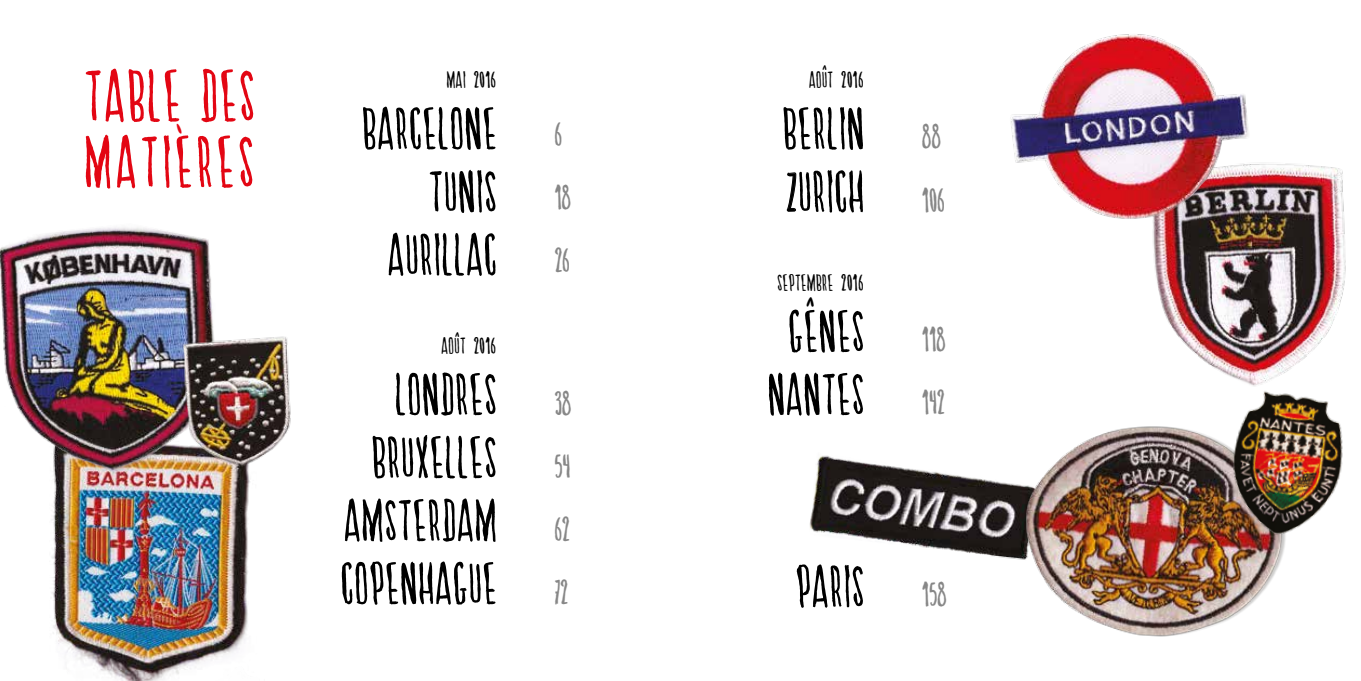
<style>
.page{position:relative;width:1361px;height:681px;background:#fff}
.page>*{position:absolute;margin:0;border:0;box-sizing:border-box;transform-origin:0 0}
.t1{font:98.55px "COMBOSCRIPT";letter-spacing:.05em;color:#e30613}
.t2{font:98.55px "COMBOSCRIPT";letter-spacing:.07em;color:#e30613}
.t3{font:79.5px/63px "COMBOSCRIPT";letter-spacing:.04em;color:#000;text-align:right}
.t4{font:46.5px/63px "COMBOSCRIPT";letter-spacing:.025em;color:#878787}
.t5{font:700 43.5px "Amatic";color:#000}
.t6{font:31.5px "COMBOSCRIPT";letter-spacing:.04em;color:#000}
.t7{font:700 22.5px "Amatic";color:#000}
.s1{font-family:"Amatic";font-weight:700;font-size:49.5px}
</style>
<div class="page">
<svg style="left:787px;top:172px;width:9px;height:39px"></svg>
<img style="left:809px;top:455px;width:207px;height:104px">
<img style="left:51px;top:476px;width:199px;height:204px">
<img style="left:0;top:227px;width:237px;height:257px">
<img style="left:164px;top:323px;width:127px;height:153px">
<img style="left:1016px;top:426px;width:269px;height:211px">
<img style="left:1152px;top:163px;width:194px;height:220px">
<img style="left:1221px;top:383px;width:122px;height:160px">
<img style="left:1011px;top:34px;width:252px;height:197px">
<p class="t1" style="left:86px;top:46px;width:169px">TABLE DES</p>
<p class="t2" style="left:86px;top:112px;width:168px">MATIERES</p>
<p class="t6" style="left:447px;top:64px;width:50px">MAI 2016</p>
<p class="t3" style="left:363px;top:97px;width:134px">BARCELONE<br>TUNIS<br>AURILLAC</p>
<p class="t7" style="left:455px;top:322px;width:7px">ˆ</p>
<p class="t6" style="left:442px;top:329px;width:55px">AOUT 2016</p>
<p class="t3" style="left:342px;top:362px;width:155px">LONDRES<br>BRUXELLES<br>AMSTERDAM<br>COPENHAGUE</p>
<p class="t4" style="left:555px;top:102px;width:17px">6<br>18<br>26</p>
<p class="t4" style="left:555px;top:371px;width:17px;text-align:justify">38<br>54<br>62<br>72</p>
<p class="t7" style="left:821px;top:56px;width:7px">ˆ</p>
<p class="t6" style="left:809px;top:64px;width:55px">AOUT 2016</p>
<p class="t3" style="left:783px;top:97px;width:81px;text-align:left">BERLIN<br><span class="s1">Z</span>URICH</p>
<p class="t6" style="left:778px;top:266px;width:86px">SEPTEMBRE 2016</p>
<p class="t3" style="left:769px;top:299px;width:95px;text-align:left">GENES<br>NANTES</p>
<p class="t5" style="left:805px;top:278px;width:12px">ˆ</p>
<p class="t4" style="left:922px;top:104px;width:23px;line-height:64.2px">88<br>106</p>
<p class="t4" style="left:922px;top:307px;width:24px">118<br>142</p>
<p class="t3" style="left:797px;top:554px;width:68px">PARIS</p>
<p class="t4" style="left:922px;top:562px;width:25px">158</p>
</div>
